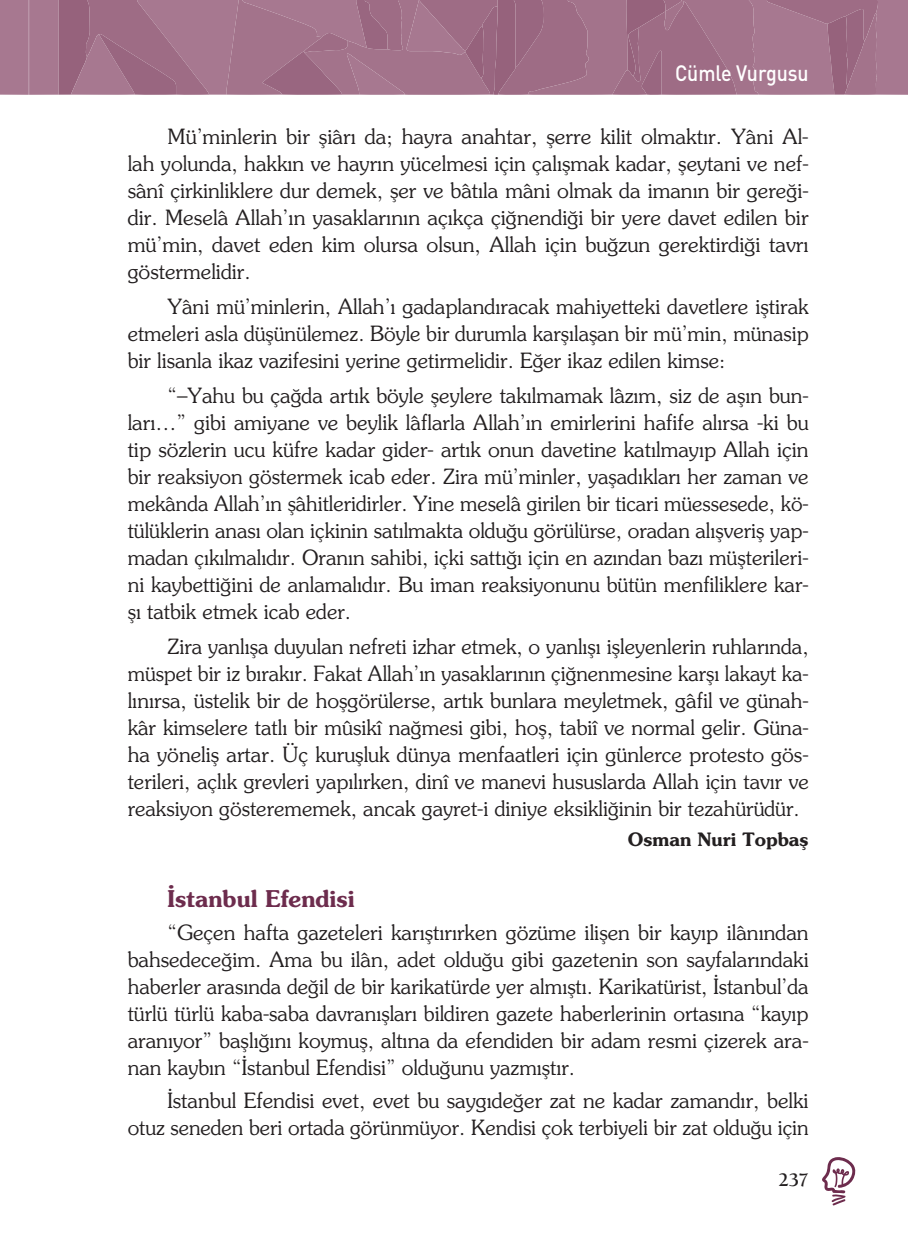
<style>
.page{position:relative;width:908px;height:1248px;background:#fff}
.page>*{position:absolute;margin:0;border:0;box-sizing:border-box;transform-origin:0 0}
.t1{font:700 25px "Souvenir Erkam";color:#6d2c4d}
.t2{font:500 22px "DIN Pro";color:#fff;scale:.89 1}
.t3{font:21px/27px "Souvenir Erkam";color:#231f20;text-align:justify}
.t4{font:700 20px "Souvenir Erkam";color:#231f20}
.t5{font:700 20px "Berkeley Old Style Itc TOT";color:#231f20}
</style>
<div class="page">
<svg style="left:0;top:0;width:907px;height:95px;background:#a17189"></svg>
<svg style="left:822px;top:1157px;width:34px;height:48px"></svg>
<p class="t2" style="left:674px;top:58px;width:152px">Cümle Vurgusu</p>
<p class="t3" style="left:128px;top:122px;width:682px;text-indent:40px">Mü’minlerin bir şiârı da; hayra anahtar, şerre kilit olmaktır. Yâni Al&shy;lah yolunda, hakkın ve hayrın yücelmesi için çalışmak kadar, şeytani ve nef&shy;sânî çirkinliklere dur demek, şer ve bâtıla mâni olmak da imanın bir gereği&shy;dir. Meselâ Allah’ın yasaklarının açıkça çiğnendiği bir yere davet edilen bir mü’min, davet eden kim olursa olsun, Allah için buğzun gerektirdiği tavrı göstermelidir.</p>
<p class="t3" style="left:128px;top:292px;width:682px;text-indent:40px">Yâni mü’minlerin, Allah’ı gadaplandıracak mahiyetteki davetlere iştirak etmeleri asla düşünülemez. Böyle bir durumla karşılaşan bir mü’min, münasip bir lisanla ikaz vazifesini yerine getirmelidir. Eğer ikaz edilen kimse:</p>
<p class="t3" style="left:128px;top:381px;width:682px;text-indent:40px">“–Yahu bu çağda artık böyle şeylere takılmamak lâzım, siz de aşın bun&shy;ları…” gibi amiyane ve beylik lâflarla Allah’ın emirlerini hafife alırsa -ki bu tip sözlerin ucu küfre kadar gider- artık onun davetine katılmayıp Allah için bir reaksiyon göstermek icab eder. Zira mü’minler, yaşadıkları her zaman ve mekânda Allah’ın şâhitleridirler. Yine meselâ girilen bir ticari müessesede, kö&shy;tülüklerin anası olan içkinin satılmakta olduğu görülürse, oradan alışveriş yap&shy;madan çıkılmalıdır. Oranın sahibi, içki sattığı için en azından bazı müşterileri&shy;ni kaybettiğini de anlamalıdır. Bu iman reaksiyonunu bütün menfiliklere kar&shy;şı tatbik etmek icab eder.</p>
<p class="t3" style="left:128px;top:632px;width:682px;text-indent:40px">Zira yanlışa duyulan nefreti izhar etmek, o yanlışı işleyenlerin ruhlarında, müspet bir iz bırakır. Fakat Allah’ın yasaklarının çiğnenmesine karşı lakayt ka&shy;lınırsa, üstelik bir de hoşgörülerse, artık bunlara meyletmek, gâfil ve günah&shy;kâr kimselere tatlı bir mûsikî nağmesi gibi, hoş, tabiî ve normal gelir. Güna&shy;ha yöneliş artar. Üç kuruşluk dünya menfaatleri için günlerce protesto gös&shy;terileri, açlık grevleri yapılırken, dinî ve manevi hususlarda Allah için tavır ve reaksiyon gösterememek, ancak gayret-i diniye eksikliğinin bir tezahürüdür.</p>
<p class="t4" style="left:627px;top:827px;width:182px">Osman Nuri Topbaş</p>
<p class="t1" style="left:167px;top:883px;width:189px">İstanbul Efendisi</p>
<p class="t3" style="left:128px;top:918px;width:682px;text-indent:40px">“Geçen hafta gazeteleri karıştırırken gözüme ilişen bir kayıp ilânından bahsedeceğim. Ama bu ilân, adet olduğu gibi gazetenin son sayfalarındaki haberler arasında değil de bir karikatürde yer almıştı. Karikatürist, İstanbul’da türlü türlü kaba-saba davranışları bildiren gazete haberlerinin ortasına “kayıp aranıyor” başlığını koymuş, altına da efendiden bir adam resmi çizerek ara&shy;nan kaybın “İstanbul Efendisi” olduğunu yazmıştır.</p>
<p class="t3" style="left:128px;top:1085px;width:682px;text-align:right">İstanbul Efendisi evet, evet bu saygıdeğer zat ne kadar zamandır, belki otuz seneden beri ortada görünmüyor. Kendisi çok terbiyeli bir zat olduğu için</p>
<p class="t5" style="left:778px;top:1168px;width:32px">237</p>
</div>
